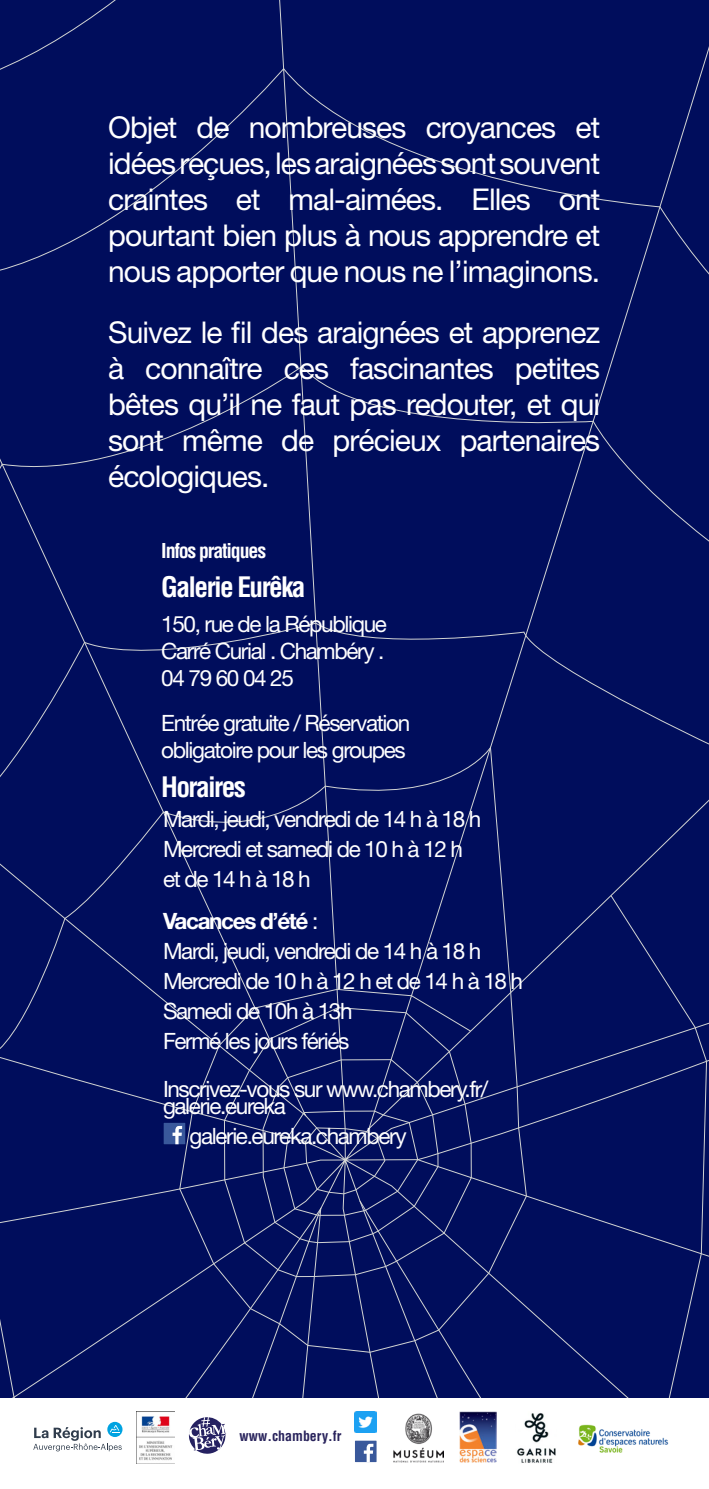
<style>
.page{position:relative;width:709px;height:1489px;background:#fff}
.page>*{position:absolute;margin:0;border:0;box-sizing:border-box;transform-origin:0 0}
.t1{font:30px/36px "Helvetica Neue";letter-spacing:-.03em;color:#fff;text-align:justify}
.t2{font:700 condensed 27.5px "Helvetica";letter-spacing:-.06em;color:#fff}
.t3{font:22.5px/17.5px "Helvetica Neue";letter-spacing:-.06em;color:#fff}
.t4{font:700 22.5px "Helvetica Neue";letter-spacing:-.06em;color:#fff}
.t5{font:700 condensed 20px "Helvetica";letter-spacing:-.06em;color:#fff}
.t6{font:700 condensed 14px "Helvetica";color:#29235c}
.s1{font-weight:400}
</style>
<div class="page">
<div style="left:0;top:0;width:709px;height:1398px;background:#000d5c"></div>
<div style="left:0;top:1224px;width:482px;height:174px;background:#000d5c"></div>
<svg style="left:189px;top:1417px;width:37px;height:36px"></svg>
<img style="left:355px;top:1411px;width:21px;height:21px">
<div style="left:355px;top:1440px;width:21px;height:21px;background:#39589b"></div>
<svg style="left:364px;top:1443px;width:9px;height:18px"></svg>
<svg style="left:107px;top:1421px;width:15px;height:15px"></svg>
<svg style="left:33px;top:1424px;width:89px;height:27px"></svg>
<img style="left:136px;top:1411px;width:38px;height:52px">
<img style="left:517px;top:1413px;width:39px;height:50px">
<img style="left:393px;top:1413px;width:50px;height:49px">
<img style="left:460px;top:1411px;width:36px;height:50px">
<img style="left:578px;top:1424px;width:91px;height:29px">
<div style="left:164px;top:1122px;width:21px;height:22px;background:#39589b"></div>
<svg style="left:172px;top:1125px;width:10px;height:19px"></svg>
<p class="t1" style="left:108px;top:109px;width:493px">Objet de nombreuses croyances et idées reçues, les araignées sont souvent craintes et mal-aimées. Elles ont pourtant bien plus à nous apprendre et nous apporter que nous ne l’imaginons.</p>
<p class="t1" style="left:108px;top:314px;width:493px">Suivez le fil des araignées et apprenez à connaître ces fascinantes petites bêtes qu’il ne faut pas redouter, et qui sont même de précieux partenaires écologiques.</p>
<p class="t5" style="left:161px;top:538px;width:106px">Infos pratiques</p>
<p class="t2" style="left:161px;top:570px;width:146px">Galerie Eurêka</p>
<p class="t3" style="left:161px;top:615px;width:227px">150, rue de la République</p>
<p class="t3" style="left:161px;top:642px;width:225px">Carré Curial . Chambéry .</p>
<p class="t3" style="left:161px;top:669px;width:134px">04 79 60 04 25</p>
<p class="t3" style="left:161px;top:709px;width:250px;line-height:27px">Entrée gratuite / Réservation obligatoire pour les groupes</p>
<p class="t2" style="left:161px;top:770px;width:86px">Horaires</p>
<p class="t3" style="left:163px;top:809px;width:320px">Mardi, jeudi, vendredi de 14 h à 18 h</p>
<p class="t3" style="left:163px;top:839px;width:301px">Mercredi et samedi de 10 h à 12 h</p>
<p class="t3" style="left:163px;top:869px;width:149px">et de 14 h à 18 h</p>
<p class="t4" style="left:163px;top:907px;width:157px">Vacances d’été <span class="s1">:</span></p>
<p class="t3" style="left:163px;top:942px;width:320px">Mardi, jeudi, vendredi de 14 h à 18 h</p>
<p class="t3" style="left:163px;top:972px;width:361px">Mercredi de 10 h à 12 h et de 14 h à 18 h</p>
<p class="t3" style="left:163px;top:1002px;width:191px">Samedi de 10h à 13h</p>
<p class="t3" style="left:163px;top:1032px;width:188px">Fermé les jours fériés</p>
<p class="t3" style="left:163px;top:1079px;width:327px">Inscrivez-vous sur www.chambery.fr/ galerie.eureka</p>
<p class="t3" style="left:189px;top:1127px;width:219px">galerie.eureka.chambery</p>
<p class="t6" style="left:239px;top:1427px;width:103px">www.chambery.fr</p>
</div>
